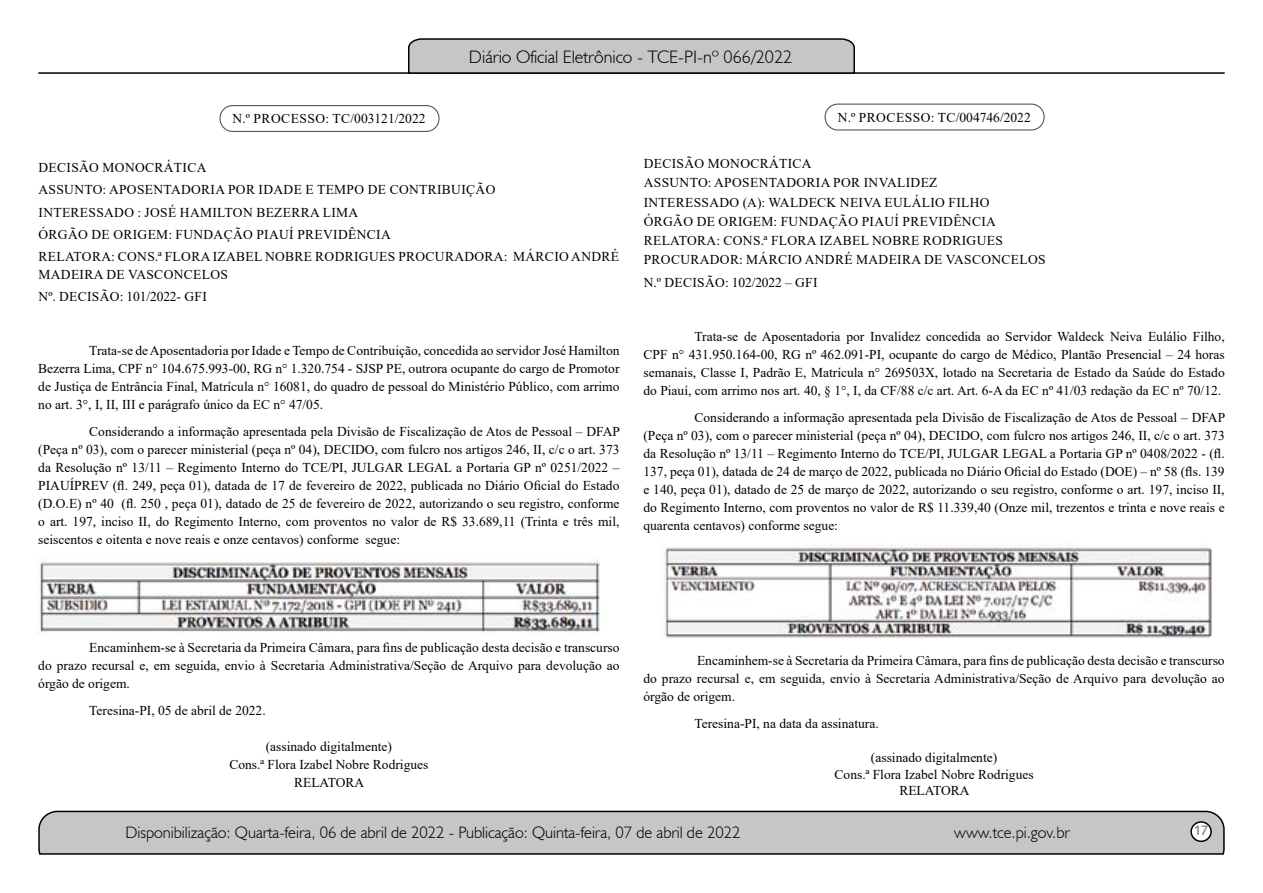
<style>
.page{position:relative;width:1263px;height:893px;background:#fff}
.page>*{position:absolute;margin:0;border:0;box-sizing:border-box;transform-origin:0 0}
.t1{font:300 18px "Humanist 521 BT";color:#000}
.t2{font:300 16.5px "Humanist 521 BT";color:#000}
.t3{font:15px "Estrangelo Edessa";color:#808080}
.t4{font:13.5px/18px "Times New Roman";color:#000;text-align:justify}
.t5{font:13.5px/22.2px "Times New Roman";letter-spacing:.025em;color:#000}
.t6{font:13.5px "Times New Roman";letter-spacing:.02em;color:#000}
</style>
<div class="page">
<svg style="left:38px;top:810px;width:1187px;height:45px;background:#b9b9b9"></svg>
<div style="left:1191px;top:822px;width:20px;height:19px;background:#fff;border-radius:50%"></div>
<div style="left:1190px;top:821px;width:22px;height:21px;border:2px solid #000;border-radius:50%"></div>
<hr style="left:38px;top:72px;width:1187px;height:2px;background:#000">
<svg style="left:407px;top:38px;width:449px;height:36px;background:#b4b4b4"></svg>
<img style="left:36px;top:556px;width:564px;height:77px">
<img style="left:660px;top:543px;width:552px;height:96px">
<div style="left:219px;top:105px;width:221px;height:27px;border:1px solid #575756;border-radius:13px"></div>
<div style="left:824px;top:104px;width:221px;height:27px;border:1px solid #575756;border-radius:13px"></div>
<h1 class="t1" style="left:469px;top:46px;width:325px">Diário Oficial Eletrônico - TCE-PI-nº 066/2022</h1>
<p class="t6" style="left:232px;top:109px;width:195px">N.º PROCESSO: TC/003121/2022</p>
<p class="t5" style="left:39px;top:156px;width:582px">DECISÃO MONOCRÁTICA<br>ASSUNTO: APOSENTADORIA POR IDADE E TEMPO DE CONTRIBUIÇÃO<br>INTERESSADO : JOSÉ HAMILTON BEZERRA LIMA<br>ÓRGÃO DE ORIGEM: FUNDAÇÃO PIAUÍ PREVIDÊNCIA<br>RELATORA: CONS.ª FLORA IZABEL NOBRE RODRIGUES PROCURADORA: MÁRCIO ANDRÉ</p>
<p class="t5" style="left:39px;top:263px;width:191px">MADEIRA DE VASCONCELOS<br>Nº. DECISÃO: 101/2022- GFI</p>
<p class="t4" style="left:38px;top:341px;width:583px;text-indent:51px">Trata-se de Aposentadoria por Idade e Tempo de Contribuição, concedida ao servidor José Hamilton Bezerra Lima, CPF n° 104.675.993-00, RG n° 1.320.754 - SJSP PE, outrora ocupante do cargo de Promotor de Justiça de Entrância Final, Matrícula n° 16081, do quadro de pessoal do Ministério Público, com arrimo no art. 3°, I, II, III e parágrafo único da EC n° 47/05.</p>
<p class="t4" style="left:38px;top:422px;width:583px;text-indent:51px">Considerando a informação apresentada pela Divisão de Fiscalização de Atos de Pessoal – DFAP (Peça nº 03), com o parecer ministerial (peça nº 04), DECIDO, com fulcro nos artigos 246, II, c/c o art. 373 da Resolução nº 13/11 – Regimento Interno do TCE/PI, JULGAR LEGAL a Portaria GP nº 0251/2022 – PIAUÍPREV (fl. 249, peça 01), datada de 17 de fevereiro de 2022, publicada no Diário Oficial do Estado (D.O.E) nº 40 (fl. 250 , peça 01), datado de 25 de fevereiro de 2022, autorizando o seu registro, conforme o art. 197, inciso II, do Regimento Interno, com proventos no valor de R$ 33.689,11 (Trinta e três mil, seiscentos e oitenta e nove reais e onze centavos) conforme segue:</p>
<p class="t4" style="left:838px;top:108px;width:195px">N.º PROCESSO: TC/004746/2022</p>
<p class="t5" style="left:644px;top:153px;width:403px;line-height:19.2px">DECISÃO MONOCRÁTICA<br>ASSUNTO: APOSENTADORIA POR INVALIDEZ<br>INTERESSADO (A): WALDECK NEIVA EULÁLIO FILHO<br>ÓRGÃO DE ORIGEM: FUNDAÇÃO PIAUÍ PREVIDÊNCIA RELATORA: CONS.ª FLORA IZABEL NOBRE RODRIGUES PROCURADOR: MÁRCIO ANDRÉ MADEIRA DE VASCONCELOS</p>
<p class="t5" style="left:644px;top:270px;width:175px">N.º DECISÃO: 102/2022 – GFI</p>
<p class="t4" style="left:643px;top:327px;width:583px;text-indent:51px">Trata-se de Aposentadoria por Invalidez concedida ao Servidor Waldeck Neiva Eulálio Filho, CPF n° 431.950.164-00, RG nº 462.091-PI, ocupante do cargo de Médico, Plantão Presencial – 24 horas semanais, Classe I, Padrão E, Matrícula n° 269503X, lotado na Secretaria de Estado da Saúde do Estado do Piauí, com arrimo nos art. 40, § 1°, I, da CF/88 c/c art. Art. 6-A da EC nº 41/03 redação da EC nº 70/12.</p>
<p class="t4" style="left:643px;top:408px;width:583px;text-indent:51px">Considerando a informação apresentada pela Divisão de Fiscalização de Atos de Pessoal – DFAP (Peça nº 03), com o parecer ministerial (peça nº 04), DECIDO, com fulcro nos artigos 246, II, c/c o art. 373 da Resolução nº 13/11 – Regimento Interno do TCE/PI, JULGAR LEGAL a Portaria GP nº 0408/2022 - (fl.<br>137, peça 01), datada de 24 de março de 2022, publicada no Diário Oficial do Estado (DOE) – nº 58 (fls. 139 e 140, peça 01), datado de 25 de março de 2022, autorizando o seu registro, conforme o art. 197, inciso II, do Regimento Interno, com proventos no valor de R$ 11.339,40 (Onze mil, trezentos e trinta e nove reais e quarenta centavos) conforme segue:</p>
<p class="t4" style="left:38px;top:638px;width:583px;text-indent:51px">Encaminhem-se à Secretaria da Primeira Câmara, para fins de publicação desta decisão e transcurso do prazo recursal e, em seguida, envio à Secretaria Administrativa/Seção de Arquivo para devolução ao órgão de origem.</p>
<p class="t4" style="left:89px;top:701px;width:178px">Teresina-PI, 05 de abril de 2022.</p>
<p class="t4" style="left:229px;top:737px;width:201px;text-align:center">(assinado digitalmente)<br>Cons.ª Flora Izabel Nobre Rodrigues<br>RELATORA</p>
<p class="t4" style="left:643px;top:651px;width:583px;text-indent:54px">Encaminhem-se à Secretaria da Primeira Câmara, para fins de publicação desta decisão e transcurso do prazo recursal e, em seguida, envio à Secretaria Administrativa/Seção de Arquivo para devolução ao órgão de origem.</p>
<p class="t4" style="left:694px;top:714px;width:186px">Teresina-PI, na data da assinatura.</p>
<p class="t4" style="left:834px;top:749px;width:201px;line-height:16.5px;text-align:center">(assinado digitalmente)<br>Cons.ª Flora Izabel Nobre Rodrigues<br>RELATORA</p>
<p class="t2" style="left:125px;top:822px;width:617px">Disponibilização: Quarta-feira, 06 de abril de 2022 - Publicação: Quinta-feira, 07 de abril de 2022</p>
<p class="t2" style="left:954px;top:822px;width:117px">www.tce.pi.gov.br</p>
<p class="t3" style="left:1194px;top:823px;width:16px">17</p>
</div>
